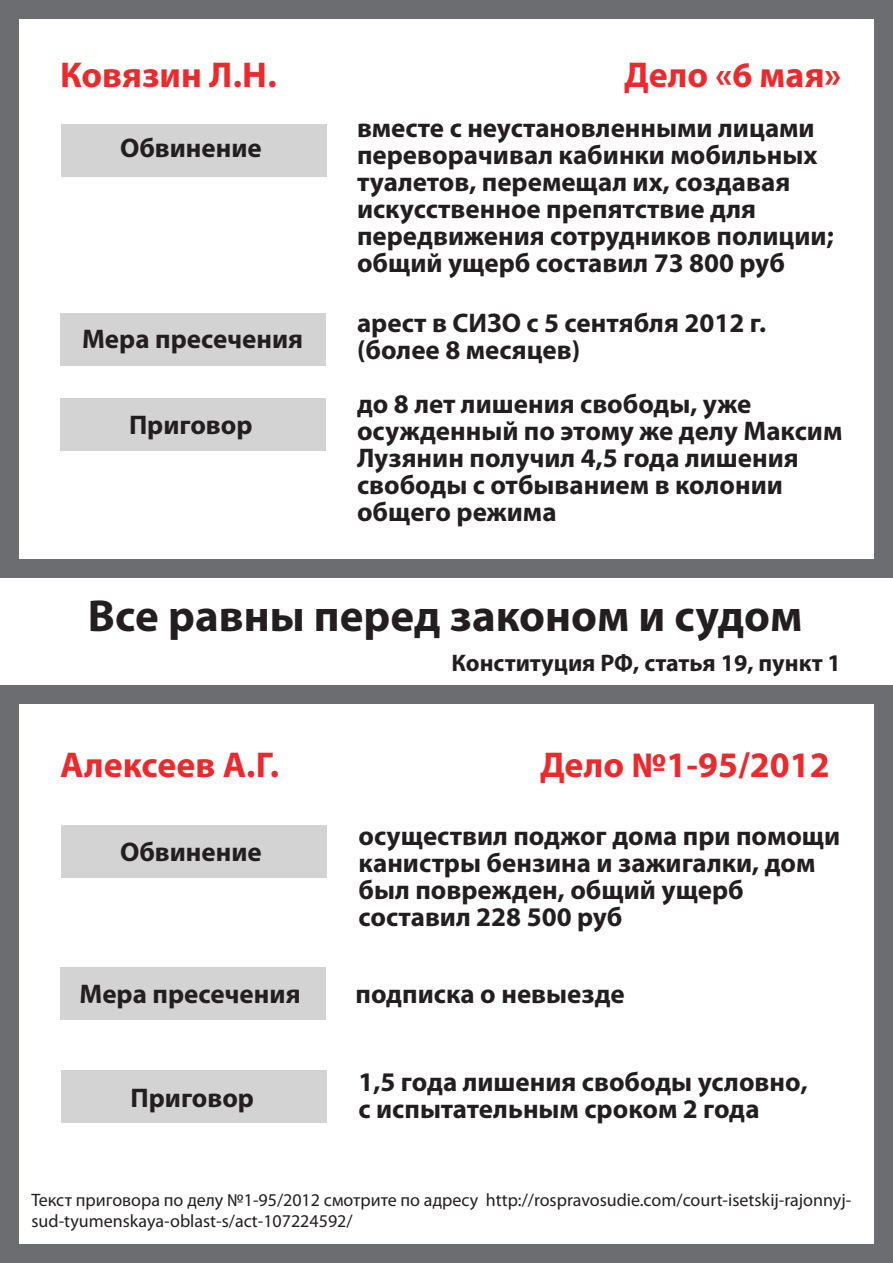
<style>
.page{position:relative;width:893px;height:1263px;background:#fff}
.page>*{position:absolute;margin:0;border:0;box-sizing:border-box;transform-origin:0 0}
.t1{font:700 45px "Myriad Pro";color:#231f20}
.t2{font:700 36px "Myriad Pro";color:#ec2a2d}
.t3{font:700 27px/27px "Myriad Pro";color:#231f20}
.t4{font:700 27px "Myriad Pro";color:#231f21}
.t5{font:700 24px "Myriad Pro";color:#231f20}
.t6{font:18px/21.6px "Myriad Pro";color:#231f20}
</style>
<div class="page">
<div style="left:60px;top:398px;width:266px;height:53px;background:#d3d3d3"></div>
<div style="left:60px;top:313px;width:266px;height:52px;background:#d3d3d3"></div>
<div style="left:62px;top:124px;width:265px;height:52px;background:#d3d3d3"></div>
<div style="left:0;top:0;width:18px;height:578px;background:#6c6d70"></div>
<div style="left:18px;top:559px;width:857px;height:19px;background:#6c6d70"></div>
<div style="left:875px;top:0;width:18px;height:578px;background:#6c6d70"></div>
<div style="left:18px;top:0;width:857px;height:18px;background:#6c6d70"></div>
<div style="left:0;top:685px;width:18px;height:578px;background:#6c6d70"></div>
<div style="left:18px;top:685px;width:857px;height:19px;background:#6c6d70"></div>
<div style="left:875px;top:685px;width:18px;height:578px;background:#6c6d70"></div>
<div style="left:18px;top:1244px;width:857px;height:19px;background:#6c6d70"></div>
<div style="left:62px;top:1070px;width:265px;height:53px;background:#d3d3d3"></div>
<div style="left:60px;top:967px;width:266px;height:53px;background:#d3d3d3"></div>
<div style="left:62px;top:825px;width:265px;height:53px;background:#d3d3d3"></div>
<h2 class="t2" style="left:60px;top:51px;width:218px">Ковязин Л.Н.</h2>
<h2 class="t2" style="left:624px;top:51px;width:219px">Дело «6 мая»</h2>
<p class="t4" style="left:120px;top:130px;width:143px">Обвинение</p>
<p class="t4" style="left:82px;top:321px;width:223px">Мера пресечения</p>
<p class="t4" style="left:129px;top:407px;width:125px">Приговор</p>
<p class="t3" style="left:357px;top:114px;width:478px">вместе с неустановленными лицами переворачивал кабинки мобильных туалетов, перемещал их, создавая искусственное препятствие для передвижения сотрудников полиции; общий ущерб составил 73 800 руб</p>
<p class="t3" style="left:357px;top:309px;width:411px">арест в СИЗО с 5 сентябля 2012 г. (более 8 месяцев)</p>
<p class="t3" style="left:357px;top:389px;width:487px">до 8 лет лишения свободы, уже осужденный по этому же делу Максим<br>Лузянин получил 4,5 года лишения свободы с отбыванием в колонии общего режима</p>
<h1 class="t1" style="left:88px;top:587px;width:716px">Все равны перед законом и судом</h1>
<p class="t5" style="left:452px;top:647px;width:391px">Конституция РФ, статья 19, пункт 1</p>
<h2 class="t2" style="left:60px;top:741px;width:221px">Алексеев А.Г.</h2>
<h2 class="t2" style="left:540px;top:741px;width:291px">Дело №1-95/2012</h2>
<p class="t4" style="left:120px;top:834px;width:143px">Обвинение</p>
<p class="t4" style="left:80px;top:976px;width:223px">Мера пресечения</p>
<p class="t4" style="left:131px;top:1080px;width:125px">Приговор</p>
<p class="t3" style="left:358px;top:821px;width:483px">осуществил поджог дома при помощи канистры бензина и зажигалки, дом был поврежден, общий ущерб составил 228 500 руб</p>
<p class="t3" style="left:355px;top:979px;width:271px">подписка о невыезде</p>
<p class="t3" style="left:358px;top:1067px;width:451px">1,5 года лишения свободы условно, с испытательным сроком 2 года</p>
<p class="t6" style="left:32px;top:1188px;width:821px">Текст приговора по делу №1-95/2012 смотрите по адресу http://rospravosudie.com/court-isetskij-rajonnyj&shy;sud-tyumenskaya-oblast-s/act-107224592/</p>
</div>
